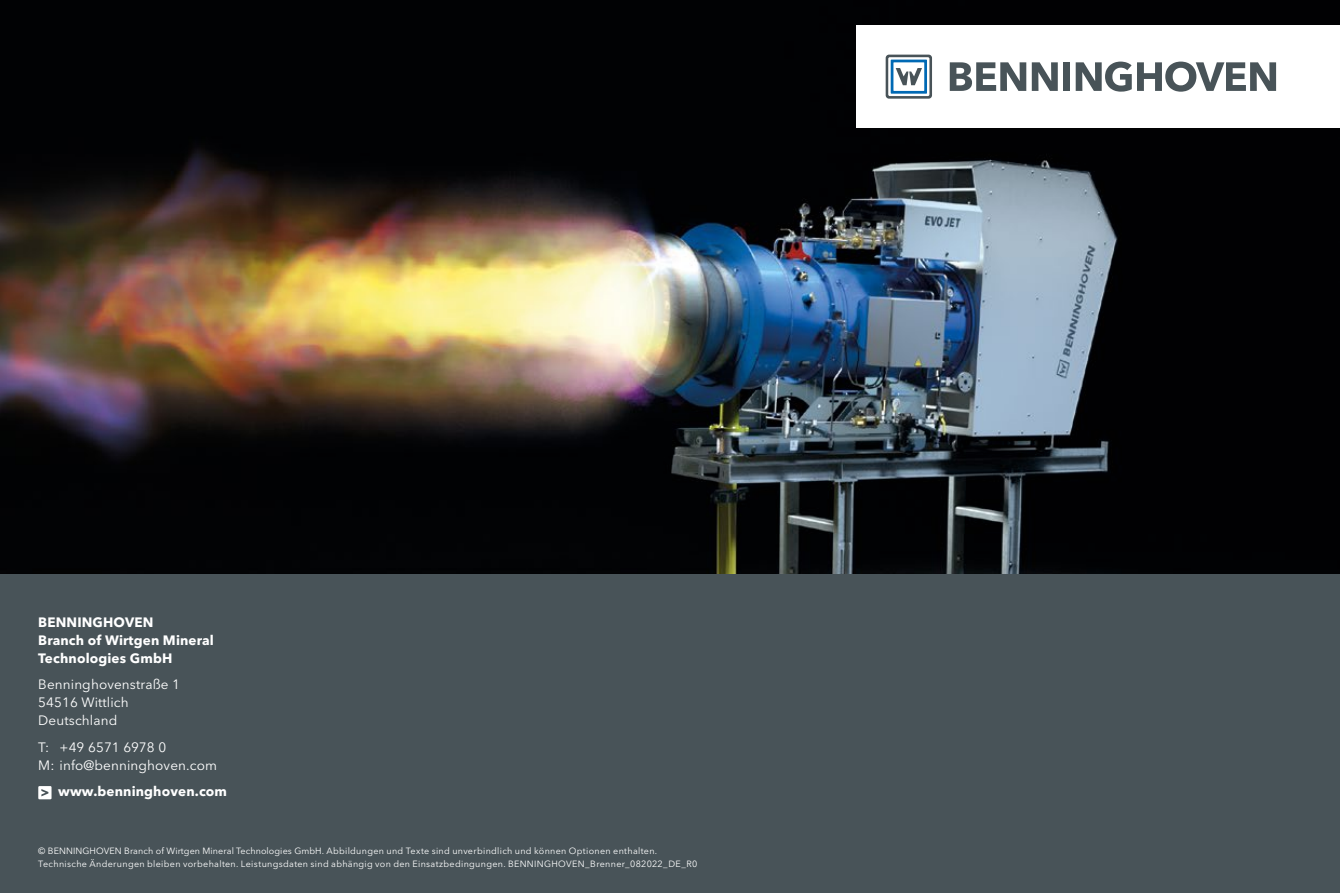
<style>
.page{position:relative;width:1340px;height:893px;background:#fff}
.page>*{position:absolute;margin:0;border:0;box-sizing:border-box;transform-origin:0 0}
.t1{font:13.5px/18px "Avenir Next LT Pro";letter-spacing:.01em;color:#fff}
.t2{font:700 13.5px/18px "Avenir Next LT Pro";letter-spacing:.01em;color:#fff}
.t3{font:9px/13.5px "Avenir Next LT Pro";letter-spacing:.035em;color:#fff}
</style>
<div class="page">
<img style="left:0;top:0;width:1339px;height:574px">
<div style="left:0;top:574px;width:1339px;height:319px;background:#485358"></div>
<div style="left:856px;top:26px;width:483px;height:102px;background:#fff"></div>
<svg style="left:949px;top:62px;width:108px;height:29px"></svg>
<div style="left:1063px;top:62px;width:7px;height:29px;background:#485358"></div>
<svg style="left:1075px;top:62px;width:201px;height:30px"></svg>
<svg style="left:885px;top:55px;width:47px;height:44px"></svg>
<svg style="left:38px;top:786px;width:14px;height:13px"></svg>
<h1 class="t2" style="left:38px;top:613px;width:177px">BENNINGHOVEN<br>Branch of Wirtgen Mineral<br>Technologies GmbH</h1>
<h1 class="t1" style="left:38px;top:676px;width:143px">Benninghovenstraße 1<br>54516 Wittlich<br>Deutschland</h1>
<h1 class="t1" style="left:38px;top:738px;width:180px">T: +49 6571 6978 0<br>M: info@benninghoven.com</h1>
<h1 class="t2" style="left:58px;top:782px;width:170px">www.benninghoven.com</h1>
<p class="t3" style="left:38px;top:844px;width:660px">© BENNINGHOVEN Branch of Wirtgen Mineral Technologies GmbH. Abbildungen und Texte sind unverbindlich und können Optionen enthalten.<br>Technische Änderungen bleiben vorbehalten. Leistungsdaten sind abhängig von den Einsatzbedingungen. BENNINGHOVEN_Brenner_082022_DE_R0</p>
</div>
